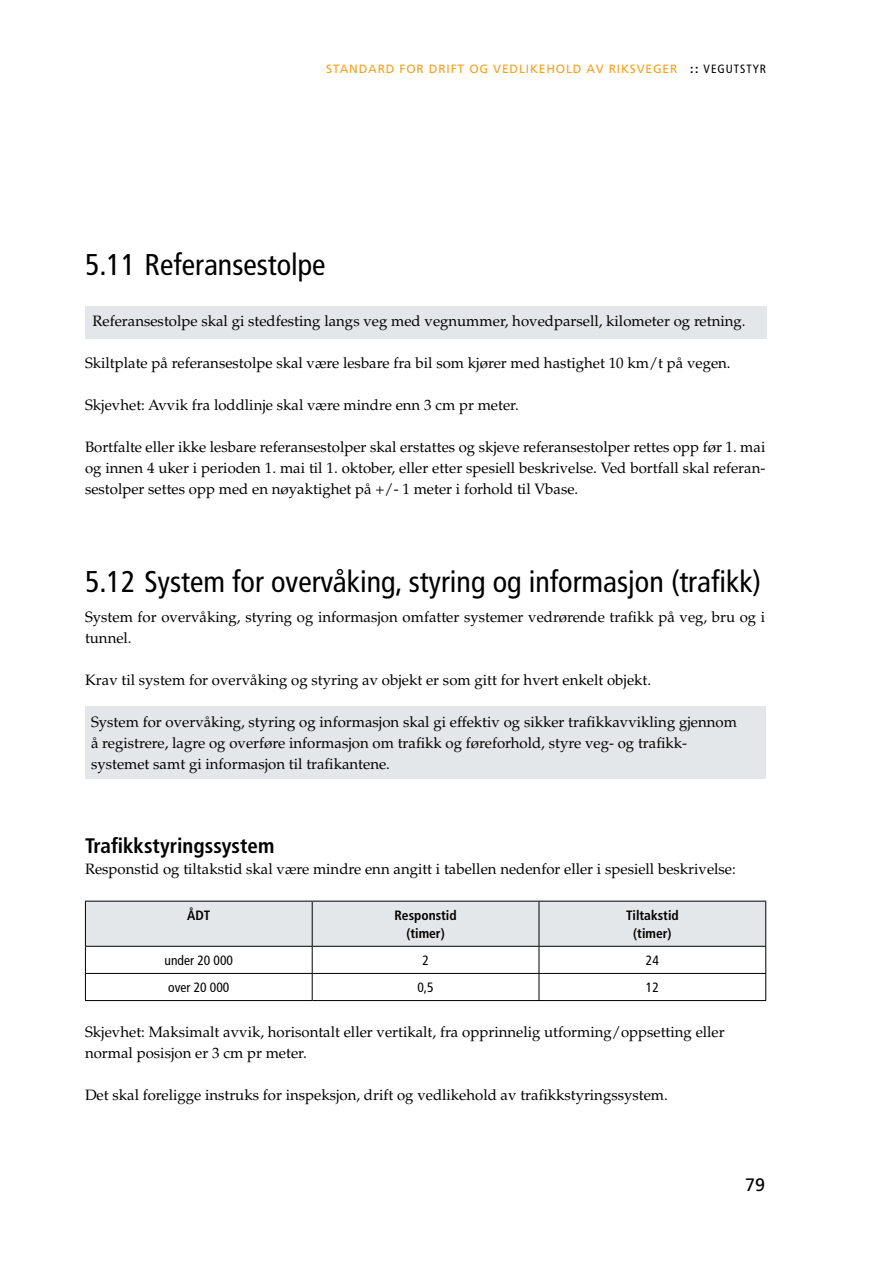
<style>
.page{position:relative;width:893px;height:1263px;background:#fff}
.page>*{position:absolute;margin:0;border:0;box-sizing:border-box;transform-origin:0 0}
.t1{font:condensed 30px "Frutiger LT Std";color:#000}
.t2{font:700 condensed 21px "Frutiger LT Std";color:#000}
.t3{font:18px "Frutiger LT Std";color:#000}
.t4{font:15px/21px "Palatino LT Std";color:#000}
.t5{font:700 condensed 13.5px/18px "Frutiger LT Std";color:#000;text-align:center}
.t6{font:condensed 13.5px "Frutiger LT Std";color:#000}
.t7{font:12px "Frutiger LT Std";letter-spacing:.07em;color:#f6a01a}
.s1{font-weight:700;color:#000}
.s2{font-stretch:condensed;color:#000}
</style>
<div class="page">
<div style="left:85px;top:706px;width:680px;height:72px;background:#e4e7e9"></div>
<div style="left:85px;top:306px;width:681px;height:33px;background:#e4e7e9"></div>
<svg style="left:85px;top:901px;width:681px;height:99px"></svg>
<hr style="left:85px;top:1000px;width:227px;height:1px;background:#000">
<hr style="left:312px;top:1000px;width:227px;height:1px;background:#000">
<hr style="left:539px;top:1000px;width:227px;height:1px;background:#000">
<p class="t7" style="left:326px;top:62px;width:442px">STANDARD FOR DRIFT OG VEDLIKEHOLD AV RIKSVEGER <span class="s1">::</span> <span class="s2">VEGUTSTYR</span></p>
<h1 class="t1" style="left:85px;top:247px;width:242px">5.11 Referansestolpe</h1>
<p class="t4" style="left:93px;top:311px;width:655px">Referansestolpe skal gi stedfesting langs veg med vegnummer, hovedparsell, kilometer og retning.</p>
<p class="t4" style="left:85px;top:353px;width:647px">Skiltplate på referansestolpe skal være lesbare fra bil som kjører med hastighet 10 km/t på vegen.</p>
<p class="t4" style="left:85px;top:395px;width:435px">Skjevhet: Avvik fra loddlinje skal være mindre enn 3 cm pr meter.</p>
<p class="t4" style="left:85px;top:437px;width:682px;text-align:justify">Bortfalte eller ikke lesbare referansestolper skal erstattes og skjeve referansestolper rettes opp før 1. mai og innen 4 uker i perioden 1. mai til 1. oktober, eller etter spesiell beskrivelse. Ved bortfall skal referan&shy;sestolper settes opp med en nøyaktighet på +/- 1 meter i forhold til Vbase.</p>
<h1 class="t1" style="left:85px;top:564px;width:677px">5.12 System for overvåking, styring og informasjon (trafikk)</h1>
<p class="t4" style="left:85px;top:606px;width:682px">System for overvåking, styring og informasjon omfatter systemer vedrørende trafikk på veg, bru og i tunnel.</p>
<p class="t4" style="left:85px;top:669px;width:568px">Krav til system for overvåking og styring av objekt er som gitt for hvert enkelt objekt.</p>
<p class="t4" style="left:91px;top:711px;width:647px">System for overvåking, styring og informasjon skal gi effektiv og sikker trafikkavvikling gjennom å registrere, lagre og overføre informasjon om trafikk og føreforhold, styre veg- og trafikk&shy;systemet samt gi informasjon til trafikantene.</p>
<h2 class="t2" style="left:85px;top:833px;width:191px">Trafikkstyringssystem</h2>
<p class="t4" style="left:85px;top:858px;width:652px">Responstid og tiltakstid skal være mindre enn angitt i tabellen nedenfor eller i spesiell beskrivelse:</p>
<p class="t5" style="left:187px;top:906px;width:25px">ÅDT</p>
<p class="t5" style="left:394px;top:906px;width:64px">Responstid (timer)</p>
<p class="t5" style="left:626px;top:906px;width:54px">Tiltakstid (timer)</p>
<p class="t6" style="left:165px;top:952px;width:70px">under 20 000</p>
<p class="t6" style="left:422px;top:952px;width:8px">2</p>
<p class="t6" style="left:646px;top:952px;width:14px">24</p>
<p class="t6" style="left:168px;top:979px;width:63px">over 20 000</p>
<p class="t6" style="left:417px;top:979px;width:18px">0,5</p>
<p class="t6" style="left:646px;top:979px;width:14px">12</p>
<p class="t4" style="left:85px;top:1021px;width:641px">Skjevhet: Maksimalt avvik, horisontalt eller vertikalt, fra opprinnelig utforming/oppsetting eller normal posisjon er 3 cm pr meter.</p>
<p class="t4" style="left:85px;top:1084px;width:584px">Det skal foreligge instruks for inspeksjon, drift og vedlikehold av trafikkstyringssystem.</p>
<p class="t3" style="left:745px;top:1174px;width:22px">79</p>
</div>
